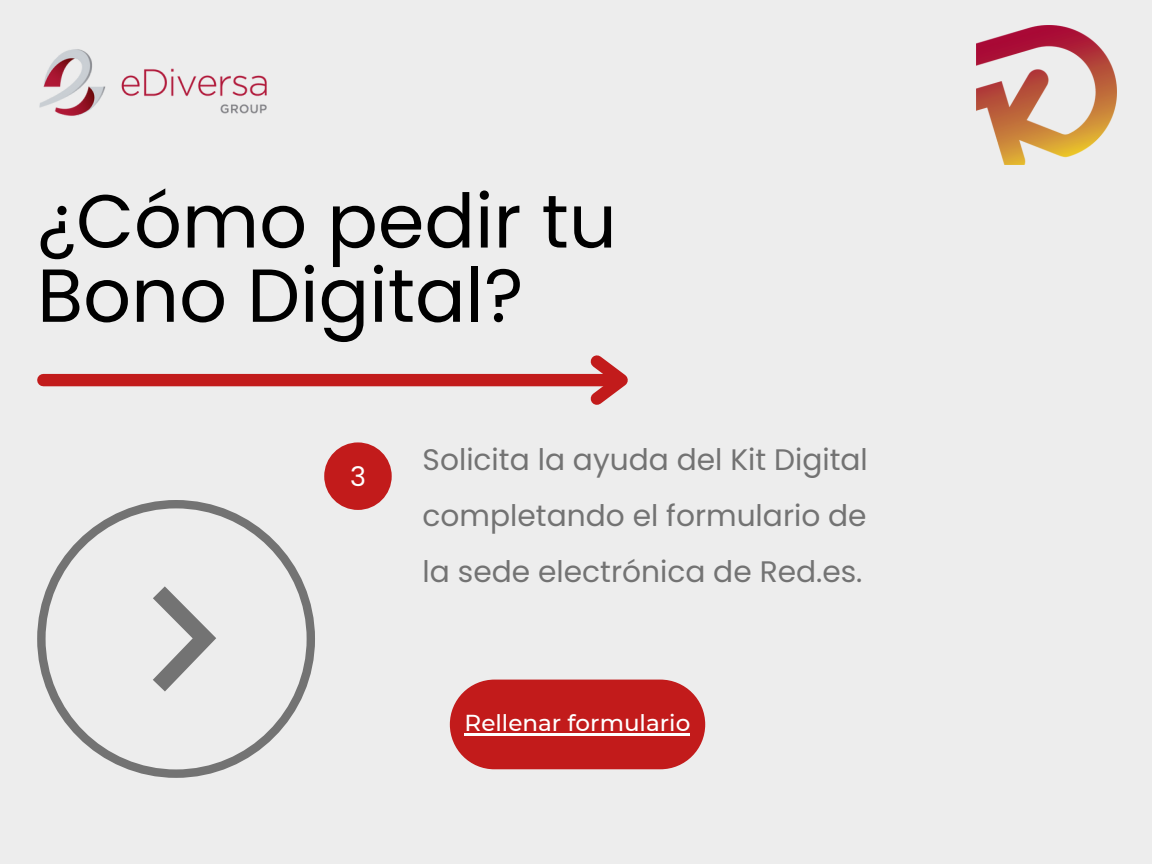
<style>
.page{position:relative;width:1152px;height:864px;background:#ededed}
.page>*{position:absolute;margin:0;border:0;box-sizing:border-box;transform-origin:0 0}
.t1{font:75px/74.2px "Poppins";color:#000}
.t2{font:29.7px/56.1px "Poppins";color:#737373}
.t3{font:27px "Poppins";color:#fff}
.t4{font:500 23.1px "Montserrat";color:#fff}
</style>
<div class="page">
<img style="left:39px;top:49px;width:228px;height:67px">
<div style="left:43px;top:374px;width:576px;height:12px;background:#c21b1b"></div>
<svg style="left:580px;top:355px;width:48px;height:50px"></svg>
<div style="left:450px;top:680px;width:255px;height:89px;background:#c21b1b;border-radius:45px"></div>
<img style="left:977px;top:25px;width:139px;height:140px">
<div style="left:324px;top:442px;width:68px;height:68px;background:#c21b1b;border-radius:50%"></div>
<hr style="left:465px;top:733px;width:225px;height:3px;background:#fff">
<svg style="left:37px;top:500px;width:278px;height:278px"></svg>
<svg style="left:153px;top:586px;width:63px;height:105px"></svg>
<p class="t1" style="left:37px;top:184px;width:581px">¿Cómo pedir tu<br>Bono Digital?</p>
<p class="t3" style="left:350px;top:458px;width:17px">3</p>
<p class="t2" style="left:423px;top:432px;width:447px">Solicita la ayuda del Kit Digital completando el formulario de</p>
<p class="t2" style="left:423px;top:544px;width:441px">la sede electrónica de Red.es.</p>
<p class="t4" style="left:465px;top:709px;width:227px">Rellenar formulario</p>
</div>
